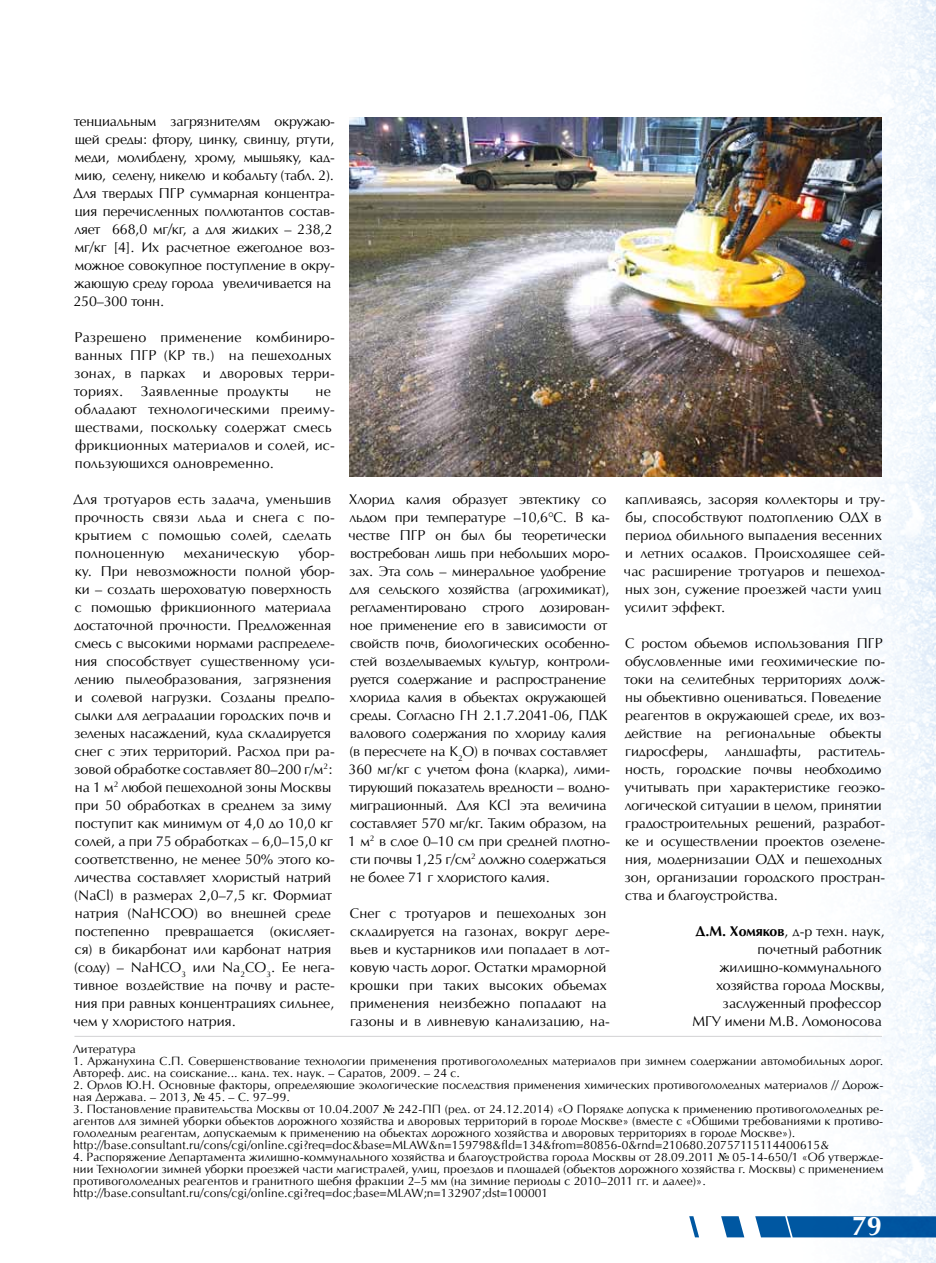
<style>
.page{position:relative;width:936px;height:1263px;background:#fff}
.page>*{position:absolute;margin:0;border:0;box-sizing:border-box;transform-origin:0 0}
.t1{font:700 27px "AG Opus High Resolution";color:#fff}
.t2{font:14.25px/18px "AG Opus High Resolution";color:#000}
.t3{font:14.25px/18px "AG Opus High Resolution";letter-spacing:.02em;color:#000}
.t4{font:12px/12px "AG Opus High Resolution";letter-spacing:.01em;color:#000}
.s1{font-weight:700}
.s2{font-family:"Times New Roman"}
</style>
<div class="page">
<img style="left:791px;top:0;width:144px;height:1263px">
<svg style="left:689px;top:1216px;width:246px;height:21px"></svg>
<img style="left:349px;top:118px;width:532px;height:358px">
<hr style="left:74px;top:1036px;width:807px;height:1px;background:#d2d3d4">
<p class="t2" style="left:73px;top:112px;width:263px">тенциальным загрязнителям окружаю&shy;щей среды: фтору, цинку, свинцу, ртути, меди, молибдену, хрому, мышьяку, кад&shy;мию, селену, никелю и кобальту (табл. 2).<br>Для твердых ПГР суммарная концентра&shy;ция перечисленных поллютантов состав&shy;ляет 668,0 мг/кг, а для жидких – 238,2 мг/кг [4]. Их расчетное ежегодное воз&shy;можное совокупное поступление в окру&shy;жающую среду города увеличивается на 250–300 тонн.</p>
<p class="t3" style="left:74px;top:328px;width:262px">Разрешено применение комбиниро&shy;ванных ПГР (КР тв.) на пешеходных зонах, в парках и дворовых терри&shy;ториях.</p>
<p class="t3" style="left:141px;top:382px;width:149px">Заявленные продукты</p>
<p class="t3" style="left:75px;top:382px;width:261px;text-indent:241px">не обладают технологическими преиму&shy;ществами, поскольку содержат смесь фрикционных материалов и солей, ис&shy;пользующихся одновременно.</p>
<p class="t3" style="left:74px;top:490px;width:263px">Для тротуаров есть задача, уменьшив прочность связи льда и снега с по&shy;крытием с помощью солей, сделать полноценную</p>
<p class="t2" style="left:73px;top:544px;width:263px;text-indent:225px">убор&shy;ку. При невозможности полной убор&shy;ки – создать шероховатую поверхность с помощью фрикционного материала достаточной прочности. Предложенная смесь с высокими нормами распределе&shy;ния способствует существенному уси&shy;лению пылеобразования, загрязнения и солевой нагрузки. Созданы предпо&shy;сылки для деградации городских почв и зеленых насаждений, куда складируется снег с этих территорий. Расход при ра&shy;зовой обработке составляет 80–200 г/м<sup>2</sup>: на 1 м<sup>2</sup> любой пешеходной зоны Москвы при 50 обработках в среднем за зиму поступит как минимум от 4,0 до 10,0 кг солей, а при 75 обработках – 6,0–15,0 кг соответственно, не менее 50% этого ко&shy;личества составляет хлористый натрий (NaCl) в размерах 2,0–7,5 кг. Формиат натрия (NaHCOO) во внешней среде постепенно превращается (окисляет&shy;ся) в бикарбонат или карбонат натрия (соду) – NaHCO<sub>3</sub> или Na<sub>2</sub>CO<sub>3</sub>. Ее нега&shy;тивное воздействие на почву и расте&shy;ния при равных концентрациях сильнее, чем у хлористого натрия.</p>
<p class="t3" style="left:184px;top:544px;width:96px">механическую</p>
<p class="t2" style="left:348px;top:490px;width:263px">Хлорид калия образует эвтектику со льдом при температуре –10,6°С. В ка&shy;честве ПГР он был бы теоретически востребован лишь при небольших моро&shy;зах. Эта соль – минеральное удобрение для сельского хозяйства (агрохимикат), регламентировано строго дозирован&shy;ное применение его в зависимости от свойств почв, биологических особенно&shy;стей возделываемых культур, контроли&shy;руется содержание и распространение хлорида калия в объектах окружающей среды. Согласно ГН 2.1.7.2041-06, ПДК валового содержания по хлориду калия (в пересчете на K<sub>2</sub>O) в почвах составляет 360 мг/кг с учетом фона (кларка), лими&shy;тирующий показатель вредности – водно&shy;миграционный. Для KCl эта величина составляет 570 мг/кг. Таким образом, на 1 м<sup>2</sup> в слое 0–10 см при средней плотно&shy;сти почвы 1,25 г/см<sup>2</sup> должно содержаться не более 71 г хлористого калия.</p>
<p class="t2" style="left:350px;top:904px;width:262px">Снег с тротуаров и пешеходных зон складируется на газонах, вокруг дере&shy;вьев и кустарников или попадает в лот&shy;ковую часть дорог. Остатки мраморной крошки при таких высоких объемах применения неизбежно попадают на газоны и в ливневую канализацию, на-</p>
<p class="t2" style="left:623px;top:490px;width:263px">капливаясь, засоряя коллекторы и тру&shy;бы, способствуют подтоплению ОДХ в период обильного выпадения весенних и летних осадков. Происходящее сей&shy;час расширение тротуаров и пешеход&shy;ных зон, сужение проезжей части улиц усилит эффект.</p>
<p class="t2" style="left:624px;top:634px;width:262px">С ростом объемов использования ПГР обусловленные ими геохимические по&shy;токи на селитебных территориях долж&shy;ны объективно оцениваться. Поведение реагентов в окружающей среде, их воз&shy;действие на региональные объекты гидросферы, ландшафты, раститель&shy;ность, городские почвы необходимо учитывать при характеристике геоэко&shy;логической ситуации в целом, принятии градостроительных решений, разработ&shy;ке и осуществлении проектов озелене&shy;ния, модернизации ОДХ и пешеходных зон, организации городского простран&shy;ства и благоустройства.</p>
<p class="t2" style="left:692px;top:922px;width:194px;text-align:right"><span class="s1">Д.М. Хомяков</span>, д-р техн. наук, почетный работник жилищно-коммунального хозяйства города Москвы, заслуженный профессор<br>МГУ имени М.В. Ломоносова</p>
<p class="t4" style="left:73px;top:1043px;width:64px">Литература</p>
<p class="t4" style="left:73px;top:1055px;width:811px">1. Аржанухина С.П. Совершенствование технологии применения противогололедных материалов при зимнем содержании автомобильных дорог.<br>Автореф. дис. на соискание... канд. тех. наук. – Саратов, 2009. – 24 с.</p>
<p class="t4" style="left:73px;top:1079px;width:811px">2. Орлов Ю.Н. Основные факторы, определяющие экологические последствия применения химических противогололедных материалов // Дорож&shy;ная Держава. – 2013, <span class="s2">№</span> 45. – С. 97–99.</p>
<p class="t4" style="left:73px;top:1103px;width:811px">3. Постановление правительства Москвы от 10.04.2007 <span class="s2">№</span> 242-ПП (ред. от 24.12.2014) «О Порядке допуска к применению противогололедных ре&shy;агентов для зимней уборки объектов дорожного хозяйства и дворовых территорий в городе Москве» (вместе с «Общими требованиями к противо&shy;гололедным реагентам, допускаемым к применению на объектах дорожного хозяйства и дворовых территориях в городе Москве»). http://base.consultant.ru/cons/cgi/online.cgi?req=doc&amp;base=MLAW&amp;n=159798&amp;fld=134&amp;from=80856-0&amp;rnd=210680.20757115114400615&amp;</p>
<p class="t4" style="left:73px;top:1151px;width:811px">4. Распоряжение Департамента жилищно-коммунального хозяйства и благоустройства города Москвы от 28.09.2011 <span class="s2">№</span> 05-14-650/1 «Об утвержде&shy;нии Технологии зимней уборки проезжей части магистралей, улиц, проездов и площадей (объектов дорожного хозяйства г. Москвы) с применением противогололедных реагентов и гранитного щебня фракции 2–5 мм (на зимние периоды с 2010–2011 гг. и далее)». http://base.consultant.ru/cons/cgi/online.cgi?req=doc;base=MLAW;n=132907;dst=100001</p>
<h1 class="t1" style="left:851px;top:1210px;width:32px">79</h1>
</div>
